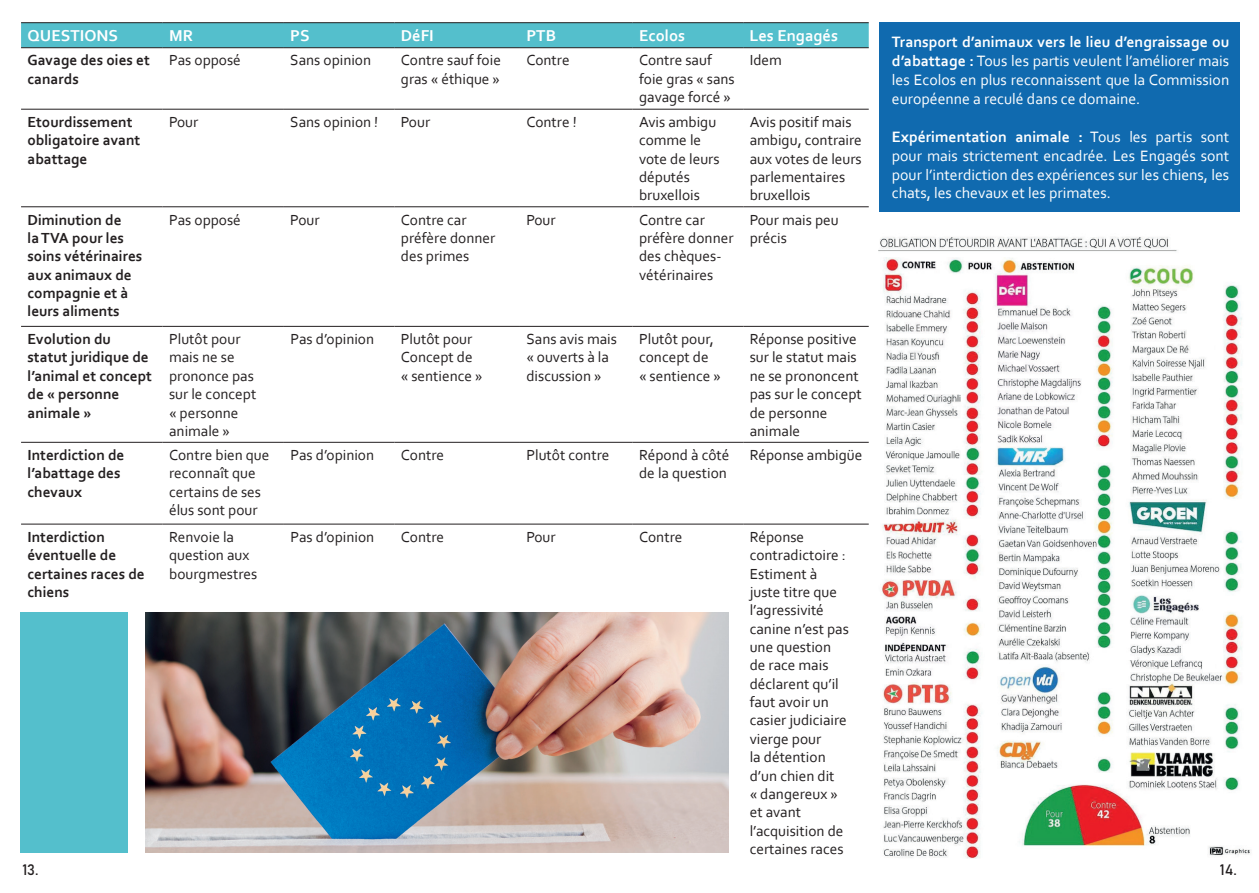
<style>
.page{position:relative;width:1259px;height:893px;background:#fff}
.page>*{position:absolute;margin:0;border:0;box-sizing:border-box;transform-origin:0 0}
.t1{font:700 16.5px "Corbel";color:#fff}
.t2{font:15.75px/18.9px "Corbel";color:#fff;text-align:justify}
.t3{font:15.3px/18.3px "Corbel";color:#231f20}
.t4{font:700 15.3px/18.3px "Corbel";color:#231f20}
.t5{font:15px "Bahnschrift";color:#231f20}
.s1{font-weight:700}
</style>
<div class="page">
<div style="left:21px;top:23px;width:847px;height:24px;background:#54bfcc"></div>
<hr style="left:163px;top:109px;width:121px;height:1px;background:#231f20">
<hr style="left:284px;top:109px;width:110px;height:1px;background:#231f20">
<hr style="left:394px;top:109px;width:126px;height:1px;background:#231f20">
<hr style="left:520px;top:109px;width:112px;height:1px;background:#231f20">
<hr style="left:632px;top:109px;width:111px;height:1px;background:#231f20">
<hr style="left:743px;top:109px;width:125px;height:1px;background:#231f20">
<hr style="left:163px;top:206px;width:121px;height:1px;background:#231f20">
<hr style="left:284px;top:206px;width:110px;height:1px;background:#231f20">
<hr style="left:394px;top:206px;width:126px;height:1px;background:#231f20">
<hr style="left:520px;top:206px;width:112px;height:1px;background:#231f20">
<hr style="left:632px;top:206px;width:111px;height:1px;background:#231f20">
<hr style="left:743px;top:206px;width:125px;height:1px;background:#231f20">
<hr style="left:163px;top:326px;width:121px;height:1px;background:#231f20">
<hr style="left:284px;top:326px;width:110px;height:1px;background:#231f20">
<hr style="left:394px;top:326px;width:126px;height:1px;background:#231f20">
<hr style="left:520px;top:326px;width:112px;height:1px;background:#231f20">
<hr style="left:632px;top:326px;width:111px;height:1px;background:#231f20">
<hr style="left:743px;top:326px;width:125px;height:1px;background:#231f20">
<hr style="left:163px;top:442px;width:121px;height:1px;background:#231f20">
<hr style="left:284px;top:442px;width:110px;height:1px;background:#231f20">
<hr style="left:394px;top:442px;width:126px;height:1px;background:#231f20">
<hr style="left:520px;top:442px;width:112px;height:1px;background:#231f20">
<hr style="left:632px;top:442px;width:111px;height:1px;background:#231f20">
<hr style="left:743px;top:442px;width:125px;height:1px;background:#231f20">
<hr style="left:163px;top:524px;width:121px;height:1px;background:#231f20">
<hr style="left:284px;top:524px;width:110px;height:1px;background:#231f20">
<hr style="left:394px;top:524px;width:126px;height:1px;background:#231f20">
<hr style="left:520px;top:524px;width:112px;height:1px;background:#231f20">
<hr style="left:632px;top:524px;width:111px;height:1px;background:#231f20">
<hr style="left:743px;top:524px;width:125px;height:1px;background:#231f20">
<hr style="left:21px;top:109px;width:142px;height:1px;background:#231f20">
<hr style="left:21px;top:206px;width:142px;height:1px;background:#231f20">
<hr style="left:21px;top:326px;width:142px;height:1px;background:#231f20">
<hr style="left:21px;top:442px;width:142px;height:1px;background:#231f20">
<hr style="left:21px;top:524px;width:142px;height:1px;background:#231f20">
<hr style="left:21px;top:22px;width:142px;height:1px;background:#231f20">
<hr style="left:163px;top:22px;width:121px;height:1px;background:#231f20">
<hr style="left:284px;top:22px;width:110px;height:1px;background:#231f20">
<hr style="left:394px;top:22px;width:126px;height:1px;background:#231f20">
<hr style="left:520px;top:22px;width:112px;height:1px;background:#231f20">
<hr style="left:632px;top:22px;width:111px;height:1px;background:#231f20">
<hr style="left:743px;top:22px;width:125px;height:1px;background:#231f20">
<hr style="left:21px;top:47px;width:142px;height:1px;background:#231f20">
<hr style="left:163px;top:47px;width:121px;height:1px;background:#231f20">
<hr style="left:284px;top:47px;width:110px;height:1px;background:#231f20">
<hr style="left:394px;top:47px;width:126px;height:1px;background:#231f20">
<hr style="left:520px;top:47px;width:112px;height:1px;background:#231f20">
<hr style="left:632px;top:47px;width:111px;height:1px;background:#231f20">
<hr style="left:743px;top:47px;width:125px;height:1px;background:#231f20">
<div style="left:879px;top:22px;width:360px;height:190px;background:#106aaf"></div>
<img style="left:879px;top:237px;width:372px;height:621px">
<img style="left:145px;top:612px;width:583px;height:241px">
<div style="left:20px;top:612px;width:108px;height:241px;background:#54bfcc"></div>
<p class="t1" style="left:27px;top:26px;width:92px">QUESTIONS</p>
<p class="t1" style="left:169px;top:26px;width:25px">MR</p>
<p class="t1" style="left:290px;top:26px;width:21px">PS</p>
<p class="t1" style="left:401px;top:26px;width:34px">DéFI</p>
<p class="t1" style="left:526px;top:26px;width:31px">PTB</p>
<p class="t1" style="left:639px;top:26px;width:48px">Ecolos</p>
<p class="t1" style="left:749px;top:26px;width:90px">Les Engagés</p>
<p class="t4" style="left:27px;top:51px;width:124px">Gavage des oies et canards</p>
<p class="t3" style="left:169px;top:51px;width:73px">Pas opposé</p>
<p class="t3" style="left:290px;top:51px;width:82px">Sans opinion</p>
<p class="t3" style="left:401px;top:51px;width:102px">Contre sauf foie gras « éthique »</p>
<p class="t3" style="left:526px;top:51px;width:45px">Contre</p>
<p class="t3" style="left:639px;top:51px;width:97px">Contre sauf foie gras « sans gavage forcé »</p>
<p class="t3" style="left:749px;top:51px;width:34px">Idem</p>
<p class="t4" style="left:27px;top:112px;width:114px">Etourdissement obligatoire avant abattage</p>
<p class="t3" style="left:169px;top:112px;width:31px">Pour</p>
<p class="t3" style="left:290px;top:112px;width:90px">Sans opinion !</p>
<p class="t3" style="left:401px;top:112px;width:31px">Pour</p>
<p class="t3" style="left:526px;top:112px;width:52px">Contre !</p>
<p class="t3" style="left:639px;top:112px;width:82px">Avis ambigu comme le vote de leurs députés bruxellois</p>
<p class="t3" style="left:749px;top:112px;width:114px">Avis positif mais ambigu, contraire aux votes de leurs parlementaires bruxellois</p>
<p class="t4" style="left:27px;top:210px;width:116px">Diminution de<br>la TVA pour les soins vétérinaires aux animaux de compagnie et à leurs aliments</p>
<p class="t3" style="left:169px;top:210px;width:73px">Pas opposé</p>
<p class="t3" style="left:290px;top:210px;width:31px">Pour</p>
<p class="t3" style="left:401px;top:210px;width:96px">Contre car préfère donner des primes</p>
<p class="t3" style="left:526px;top:210px;width:31px">Pour</p>
<p class="t3" style="left:639px;top:210px;width:96px">Contre car préfère donner des chèques&shy;vétérinaires</p>
<p class="t3" style="left:749px;top:210px;width:90px">Pour mais peu précis</p>
<p class="t4" style="left:27px;top:329px;width:126px">Evolution du statut juridique de l’animal et concept de « personne animale »</p>
<p class="t3" style="left:169px;top:329px;width:89px">Plutôt pour mais ne se prononce pas sur le concept « personne animale »</p>
<p class="t3" style="left:290px;top:329px;width:85px">Pas d’opinion</p>
<p class="t3" style="left:401px;top:329px;width:83px">Plutôt pour<br>Concept de « sentience »</p>
<p class="t3" style="left:526px;top:329px;width:92px">Sans avis mais « ouverts à la discussion »</p>
<p class="t3" style="left:639px;top:329px;width:83px">Plutôt pour, concept de<br>« sentience »</p>
<p class="t3" style="left:749px;top:329px;width:114px">Réponse positive sur le statut mais ne se prononcent pas sur le concept de personne animale</p>
<p class="t4" style="left:27px;top:445px;width:98px">Interdiction de l’abattage des chevaux</p>
<p class="t3" style="left:169px;top:445px;width:102px">Contre bien que reconnaît que certains de ses élus sont pour</p>
<p class="t3" style="left:290px;top:445px;width:85px">Pas d’opinion</p>
<p class="t3" style="left:401px;top:445px;width:45px">Contre</p>
<p class="t3" style="left:526px;top:445px;width:84px">Plutôt contre</p>
<p class="t3" style="left:639px;top:445px;width:92px">Répond à côté de la question</p>
<p class="t3" style="left:749px;top:445px;width:114px">Réponse ambigüe</p>
<p class="t4" style="left:28px;top:527px;width:119px">Interdiction éventuelle de certaines races de chiens</p>
<p class="t3" style="left:169px;top:527px;width:90px">Renvoie la question aux bourgmestres</p>
<p class="t3" style="left:290px;top:527px;width:85px">Pas d’opinion</p>
<p class="t3" style="left:401px;top:527px;width:45px">Contre</p>
<p class="t3" style="left:526px;top:527px;width:31px">Pour</p>
<p class="t3" style="left:639px;top:527px;width:45px">Contre</p>
<p class="t3" style="left:749px;top:527px;width:101px">Réponse contradictoire :<br>Estiment à juste titre que l’agressivité canine n’est pas une question de race mais déclarent qu’il faut avoir un casier judiciaire vierge pour<br>la détention d’un chien dit<br>« dangereux » et avant l’acquisition de certaines races</p>
<p class="t2" style="left:892px;top:32px;width:339px"><span class="s1">Transport d’animaux vers le lieu d’engraissage ou d’abattage :</span> Tous les partis veulent l’améliorer mais les Ecolos en plus reconnaissent que la Commission européenne a reculé dans ce domaine.</p>
<p class="t2" style="left:892px;top:127px;width:339px"><span class="s1">Expérimentation animale :</span> Tous les partis sont pour mais strictement encadrée. Les Engagés sont pour l’interdiction des expériences sur les chiens, les chats, les chevaux et les primates.</p>
<p class="t5" style="left:22px;top:858px;width:18px">13.</p>
<p class="t5" style="left:1219px;top:858px;width:18px">14.</p>
</div>
